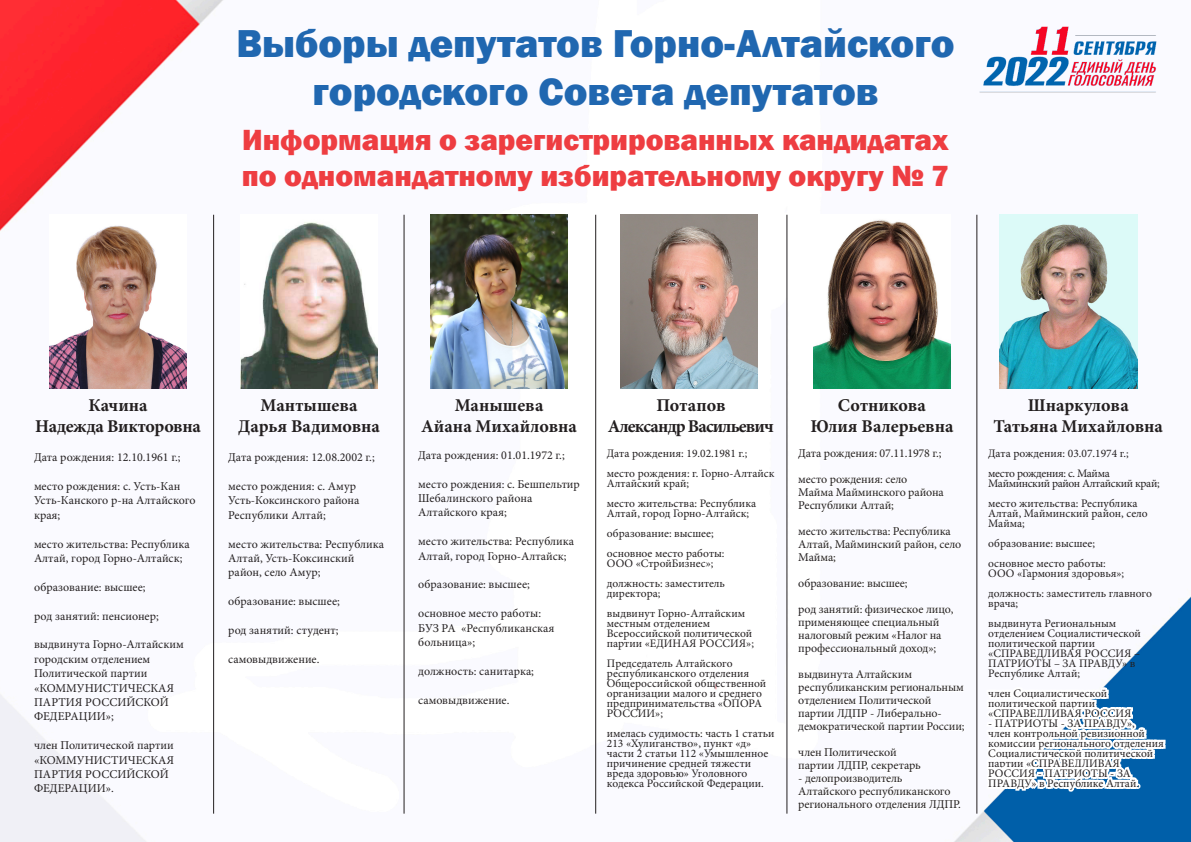
<style>
.page{position:relative;width:1191px;height:842px;background:#fff}
.page>*{position:absolute;margin:0;border:0;box-sizing:border-box;transform-origin:0 0}
.t1{font:800 40px "Franklin Gothic";color:#2067b0}
.t2{font:800 30px "Franklin Gothic";color:#ee3d41}
.t3{font:700 18px "Minion Pro";letter-spacing:-.005em;color:#231f20}
.t4{font:700 18px "Minion Pro";letter-spacing:-.05em;color:#231f20}
.t5{font:12px/14.4px "Minion Pro";color:#231f20}
.t6{font:11.5px/10px "Minion Pro";color:#231f20}
.t7{font:11.5px/10px "Minion Pro";letter-spacing:-.03em;color:#231f20}
</style>
<div class="page">
<img style="left:0;top:0;width:1191px;height:842px">
<img style="left:430px;top:215px;width:137px;height:173px">
<img style="left:240px;top:215px;width:137px;height:173px">
<img style="left:49px;top:215px;width:137px;height:173px">
<img style="left:620px;top:215px;width:138px;height:173px">
<img style="left:813px;top:215px;width:137px;height:173px">
<img style="left:999px;top:215px;width:138px;height:173px">
<img style="left:952px;top:5px;width:231px;height:110px">
<svg style="left:838px;top:398px;width:88px;height:13px"></svg>
<svg style="left:810px;top:420px;width:144px;height:17px"></svg>
<svg style="left:798px;top:449px;width:143px;height:12px"></svg>
<svg style="left:798px;top:477px;width:146px;height:36px"></svg>
<svg style="left:798px;top:526px;width:163px;height:37px"></svg>
<svg style="left:798px;top:578px;width:109px;height:13px"></svg>
<svg style="left:798px;top:604px;width:155px;height:52px"></svg>
<svg style="left:798px;top:670px;width:166px;height:64px"></svg>
<svg style="left:798px;top:748px;width:162px;height:64px"></svg>
<svg style="left:983px;top:470px;width:184px;height:372px"></svg>
<hr style="left:213px;top:215px;width:1px;height:599px;background:#231f20">
<hr style="left:403px;top:215px;width:1px;height:599px;background:#231f20">
<hr style="left:595px;top:215px;width:1px;height:599px;background:#231f20">
<hr style="left:786px;top:215px;width:1px;height:599px;background:#231f20">
<hr style="left:976px;top:215px;width:1px;height:599px;background:#231f20">
<p class="t1" style="left:236px;top:18px;width:720px">Выборы депутатов Горно-Алтайского</p>
<p class="t1" style="left:312px;top:66px;width:567px">городского Совета депутатов</p>
<p class="t2" style="left:242px;top:120px;width:708px">Информация о зарегистрированных кандидатах</p>
<p class="t2" style="left:242px;top:156px;width:708px">по одномандатному избирательному округу № 7</p>
<p class="t3" style="left:88px;top:392px;width:61px">Качина</p>
<p class="t3" style="left:35px;top:414px;width:167px">Надежда Викторовна</p>
<p class="t5" style="left:34px;top:450px;width:148px">Дата рождения: 12.10.1961 г.;</p>
<p class="t5" style="left:34px;top:479px;width:163px">место рождения: с. Усть-Кан<br>Усть-Канского р-на Алтайского края;</p>
<p class="t5" style="left:34px;top:536px;width:157px">место жительства: Республика<br>Алтай, город Горно-Алтайск;</p>
<p class="t5" style="left:34px;top:580px;width:113px">образование: высшее;</p>
<p class="t5" style="left:34px;top:608px;width:126px">род занятий: пенсионер;</p>
<p class="t5" style="left:34px;top:637px;width:151px">выдвинута Горно-Алтайским городским отделением<br>Политической партии «КОММУНИСТИЧЕСКАЯ<br>ПАРТИЯ РОССИЙСКОЙ<br>ФЕДЕРАЦИИ»;</p>
<p class="t5" style="left:34px;top:738px;width:142px">член Политической партии «КОММУНИСТИЧЕСКАЯ<br>ПАРТИЯ РОССИЙСКОЙ<br>ФЕДЕРАЦИИ».</p>
<p class="t3" style="left:260px;top:392px;width:99px">Мантышева</p>
<p class="t3" style="left:238px;top:414px;width:143px">Дарья Вадимовна</p>
<p class="t5" style="left:228px;top:450px;width:148px">Дата рождения: 12.08.2002 г.;</p>
<p class="t5" style="left:228px;top:479px;width:133px">место рождения: с. Амур<br>Усть-Коксинского района<br>Республики Алтай;</p>
<p class="t5" style="left:228px;top:536px;width:157px">место жительства: Республика<br>Алтай, Усть-Коксинский район, село Амур;</p>
<p class="t5" style="left:228px;top:594px;width:113px">образование: высшее;</p>
<p class="t5" style="left:228px;top:623px;width:112px">род занятий: студент;</p>
<p class="t5" style="left:228px;top:652px;width:93px">самовыдвижение.</p>
<p class="t3" style="left:455px;top:392px;width:90px">Манышева</p>
<p class="t3" style="left:421px;top:414px;width:157px">Айана Михайловна</p>
<p class="t5" style="left:418px;top:448px;width:148px">Дата рождения: 01.01.1972 г.;</p>
<p class="t5" style="left:418px;top:476px;width:163px">место рождения: с. Бешпельтир<br>Шебалинского района<br>Алтайского края;</p>
<p class="t5" style="left:418px;top:534px;width:157px">место жительства: Республика<br>Алтай, город Горно-Алтайск;</p>
<p class="t5" style="left:418px;top:577px;width:113px">образование: высшее;</p>
<p class="t5" style="left:418px;top:606px;width:138px">основное место работы:<br>БУЗ РА «Республиканская больница»;</p>
<p class="t5" style="left:418px;top:664px;width:117px">должность: санитарка;</p>
<p class="t5" style="left:418px;top:692px;width:93px">самовыдвижение.</p>
<p class="t3" style="left:656px;top:392px;width:71px">Потапов</p>
<p class="t4" style="left:608px;top:414px;width:167px">Александр Васильевич</p>
<p class="t6" style="left:607px;top:448px;width:142px">Дата рождения: 19.02.1981 г.;</p>
<p class="t6" style="left:607px;top:468px;width:169px">место рождения: г. Горно-Алтайск<br>Алтайский край;</p>
<p class="t6" style="left:607px;top:498px;width:151px">место жительства: Республика<br>Алтай, город Горно-Алтайск;</p>
<p class="t6" style="left:607px;top:528px;width:108px">образование: высшее;</p>
<p class="t6" style="left:607px;top:548px;width:119px">основное место работы:</p>
<p class="t6" style="left:607px;top:558px;width:108px">ООО «СтройБизнес»;</p>
<p class="t6" style="left:607px;top:578px;width:120px">должность: заместитель директора;</p>
<p class="t6" style="left:607px;top:608px;width:149px">выдвинут Горно-Алтайским местным отделением<br>Всероссийской политической партии «ЕДИНАЯ РОССИЯ»;</p>
<p class="t6" style="left:607px;top:658px;width:161px">Председатель Алтайского республиканского отделения<br>Общероссийской общественной организации малого и среднего предпринимательства «ОПОРА<br>РОССИИ»;</p>
<p class="t6" style="left:607px;top:728px;width:169px">имелась судимость: часть 1 статьи<br>213 «Хулиганство», пункт «д» части 2 статьи 112 «Умышленное причинение средней тяжести вреда здоровью» Уголовного кодекса Российской Федерации.</p>
<p class="t3" style="left:838px;top:392px;width:90px">Сотникова</p>
<p class="t3" style="left:810px;top:414px;width:145px">Юлия Валерьевна</p>
<p class="t5" style="left:798px;top:446px;width:145px">Дата рождения: 07.11.1978 г.;</p>
<p class="t5" style="left:798px;top:473px;width:147px;line-height:13px">место рождения: село<br>Майма Майминского района<br>Республики Алтай;</p>
<p class="t5" style="left:798px;top:525px;width:164px;line-height:13px">место жительства: Республика<br>Алтай, Майминский район, село<br>Майма;</p>
<p class="t5" style="left:798px;top:576px;width:111px">образование: высшее;</p>
<p class="t5" style="left:798px;top:603px;width:157px;line-height:13px">род занятий: физическое лицо, применяющее специальный налоговый режим «Налог на профессиональный доход»;</p>
<p class="t5" style="left:798px;top:668px;width:168px;line-height:13px">выдвинута Алтайским республиканским региональным отделением Политической партии ЛДПР - Либерально&shy;демократической партии России;</p>
<p class="t5" style="left:798px;top:746px;width:124px;line-height:13px">член Политической партии ЛДПР, секретарь</p>
<p class="t5" style="left:798px;top:772px;width:164px;line-height:13px">- делопроизводитель<br>Алтайского республиканского регионального отделения ЛДПР.</p>
<p class="t3" style="left:1027px;top:392px;width:102px">Шнаркулова</p>
<p class="t3" style="left:993px;top:414px;width:171px">Татьяна Михайловна</p>
<p class="t6" style="left:988px;top:448px;width:142px">Дата рождения: 03.07.1974 г.;</p>
<p class="t7" style="left:988px;top:468px;width:173px">место рождения: с. Майма<br>Майминский район Алтайский край;</p>
<p class="t6" style="left:988px;top:498px;width:161px">место жительства: Республика<br>Алтай, Майминский район, село<br>Майма;</p>
<p class="t6" style="left:988px;top:538px;width:108px">образование: высшее;</p>
<p class="t6" style="left:988px;top:558px;width:119px">основное место работы:</p>
<p class="t6" style="left:988px;top:568px;width:137px">ООО «Гармония здоровья»;</p>
<p class="t6" style="left:988px;top:588px;width:165px">должность: заместитель главного врача;</p>
<p class="t6" style="left:988px;top:618px;width:154px">выдвинута Региональным отделением Социалистической политической партии «СПРАВЕДЛИВАЯ РОССИЯ –<br>ПАТРИОТЫ – ЗА ПРАВДУ» в<br>Республике Алтай;</p>
<p class="t6" style="left:988px;top:688px;width:145px">член Социалистической политической партии «СПРАВЕДЛИВАЯ РОССИЯ</p>
<p class="t6" style="left:988px;top:718px;width:177px">- ПАТРИОТЫ - ЗА ПРАВДУ»,<br>член контрольной ревизионной комиссии регионального отделения<br>Социалистической политической партии «СПРАВЕДЛИВАЯ<br>РОССИЯ - ПАТРИОТЫ - ЗА<br>ПРАВДУ» в Республике Алтай.</p>
</div>
